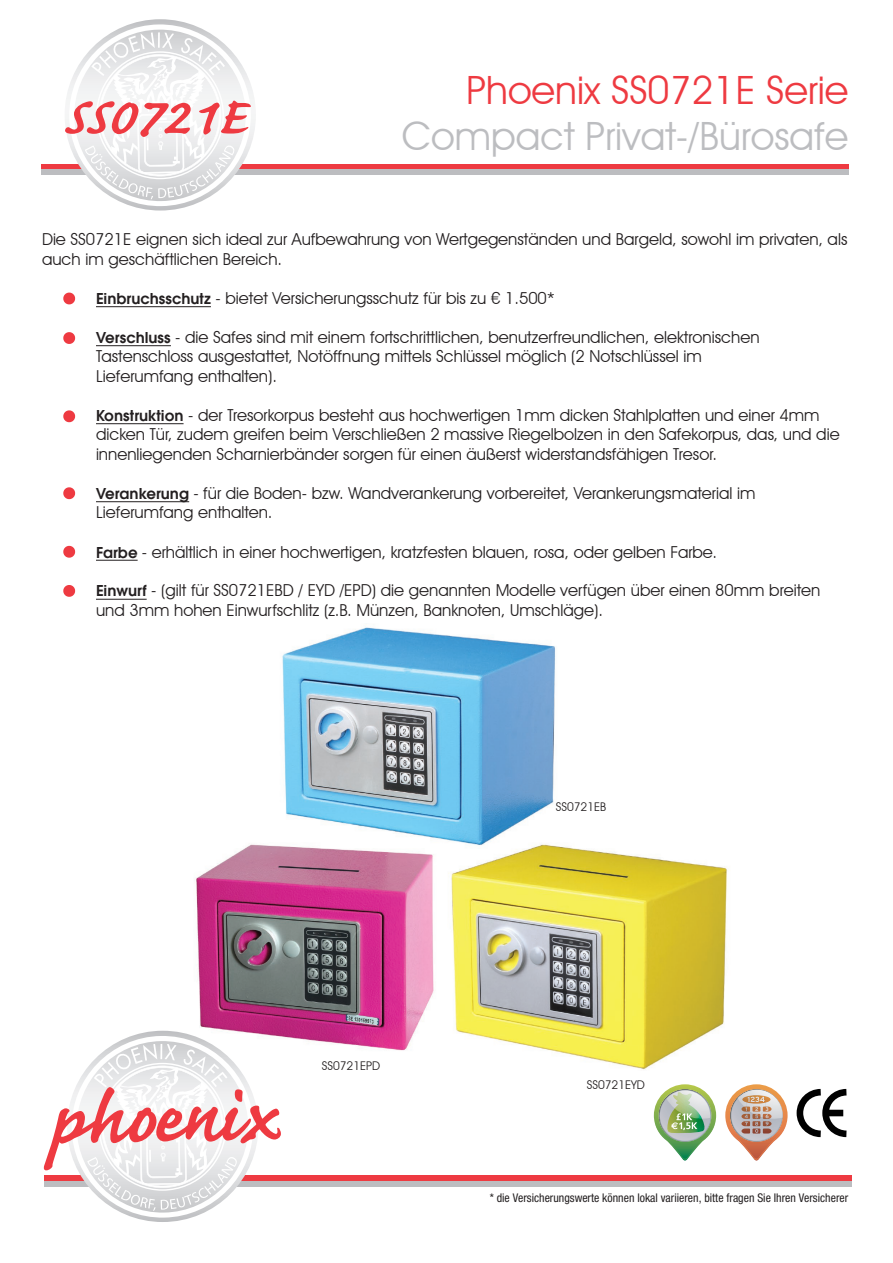
<style>
.page{position:relative;width:893px;height:1263px;background:#fff}
.page>*{position:absolute;margin:0;border:0;box-sizing:border-box;transform-origin:0 0}
.t1{font:700 67.5px "Caflisch Script Pro";color:#ee3a41}
.t2{font:39px "Avant Garde IT Cby BT";color:#bcbdc0}
.t3{font:39px "Avant Garde IT Cby BT";color:#ee3a41}
.t4{font:16.5px/19.5px "Avant Garde IT Cby BT";color:#231f20}
.t5{font:condensed 12px "Helvetica Neue";color:#231f20}
.t6{font:12px "Avant Garde IT Cby BT";color:#231f20}
.s1{font-family:"Avant Garde ITC";font-weight:600}
</style>
<div class="page">
<img style="left:188px;top:627px;width:539px;height:443px">
<div style="left:44px;top:1175px;width:808px;height:6px;background:#ee3a41"></div>
<div style="left:44px;top:1181px;width:808px;height:5px;background:#bcbdc0"></div>
<svg style="left:43px;top:1035px;width:238px;height:183px"></svg>
<div style="left:41px;top:164px;width:808px;height:5px;background:#ee3a41"></div>
<div style="left:41px;top:169px;width:808px;height:6px;background:#bcbdc0"></div>
<svg style="left:68px;top:24px;width:184px;height:183px"></svg>
<hr style="left:96px;top:306px;width:115px;height:1px;background:#231f20">
<hr style="left:96px;top:345px;width:75px;height:1px;background:#231f20">
<hr style="left:96px;top:423px;width:88px;height:1px;background:#231f20">
<hr style="left:96px;top:501px;width:93px;height:1px;background:#231f20">
<hr style="left:96px;top:560px;width:42px;height:1px;background:#231f20">
<hr style="left:96px;top:599px;width:51px;height:1px;background:#231f20">
<svg style="left:63px;top:293px;width:12px;height:11px"></svg>
<svg style="left:63px;top:332px;width:12px;height:12px"></svg>
<svg style="left:63px;top:410px;width:12px;height:12px"></svg>
<svg style="left:63px;top:487px;width:12px;height:12px"></svg>
<svg style="left:63px;top:546px;width:12px;height:12px"></svg>
<svg style="left:725px;top:1084px;width:122px;height:77px"></svg>
<img style="left:654px;top:1084px;width:62px;height:77px">
<svg style="left:63px;top:585px;width:12px;height:12px"></svg>
<h1 class="t1" style="left:63px;top:82px;width:184px">SS0721E</h1>
<h2 class="t3" style="left:467px;top:66px;width:383px">Phoenix SS0721E Serie</h2>
<h2 class="t2" style="left:402px;top:113px;width:448px">Compact Privat-/Bürosafe</h2>
<p class="t4" style="left:42px;top:230px;width:807px">Die SS0721E eignen sich ideal zur Aufbewahrung von Wertgegenständen und Bargeld, sowohl im privaten, als auch im geschäftlichen Bereich.</p>
<p class="t4" style="left:96px;top:288px;width:461px"><span class="s1">Einbruchsschutz</span> - bietet Versicherungsschutz für bis zu € 1.500*</p>
<p class="t4" style="left:96px;top:327px;width:665px"><span class="s1">Verschluss</span> - die Safes sind mit einem fortschrittlichen, benutzerfreundlichen, elektronischen<br>Tastenschloss ausgestattet, Notöffnung mittels Schlüssel möglich (2 Notschlüssel im<br>Lieferumfang enthalten).</p>
<p class="t4" style="left:96px;top:405px;width:745px"><span class="s1">Konstruktion</span> - der Tresorkorpus besteht aus hochwertigen 1mm dicken Stahlplatten und einer 4mm dicken Tür, zudem greifen beim Verschließen 2 massive Riegelbolzen in den Safekorpus, das, und die innenliegenden Scharnierbänder sorgen für einen äußerst widerstandsfähigen Tresor.</p>
<p class="t4" style="left:96px;top:483px;width:661px"><span class="s1">Verankerung</span> - für die Boden- bzw. Wandverankerung vorbereitet, Verankerungsmaterial im<br>Lieferumfang enthalten.</p>
<p class="t4" style="left:96px;top:542px;width:622px"><span class="s1">Farbe</span> - erhältlich in einer hochwertigen, kratzfesten blauen, rosa, oder gelben Farbe.</p>
<p class="t4" style="left:96px;top:581px;width:726px"><span class="s1">Einwurf</span> - (gilt für SS0721EBD / EYD /EPD) die genannten Modelle verfügen über einen 80mm breiten und 3mm hohen Einwurfschlitz (z.B. Münzen, Banknoten, Umschläge).</p>
<p class="t6" style="left:322px;top:1059px;width:60px">SS0721EPD</p>
<p class="t6" style="left:556px;top:800px;width:52px">SS0721EB</p>
<p class="t6" style="left:587px;top:1077px;width:60px">SS0721EYD</p>
<p class="t5" style="left:490px;top:1191px;width:360px">* die Versicherungswerte können lokal variieren, bitte fragen Sie Ihren Versicherer</p>
</div>
